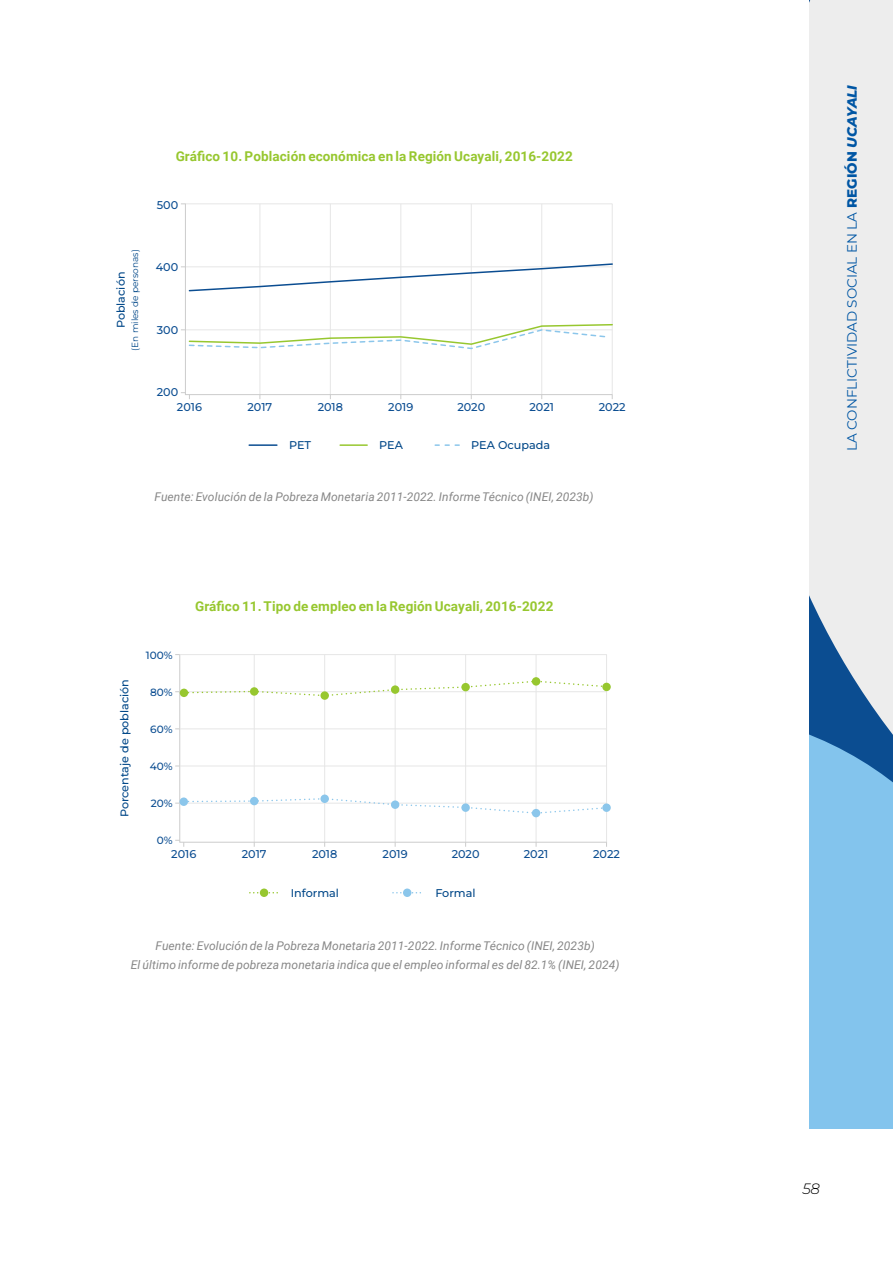
<style>
.page{position:relative;width:893px;height:1263px;background:#fff}
.page>*{position:absolute;margin:0;border:0;box-sizing:border-box;transform-origin:0 0}
.t1{font:italic 100 15px "Montserrat";color:#000}
.t2{font:700 13.5px "Roboto";letter-spacing:.01em;color:#97c72f}
.t3{font:13.5px "Montserrat";color:#0056a4}
.t4{font:italic 12px/19.5px "Roboto";letter-spacing:.005em;color:#878787;text-align:center}
.t5{font:100 11.25px "Montserrat";color:#0b4d91}
.t6{font:100 11.25px "Montserrat";color:#004788}
.t7{font:100 11.1px "Montserrat";color:#004788}
.t8{font:100 10.5px "Montserrat";color:#0b4d91}
.t9{font:100 9px "Montserrat";color:#004788}
.s1{font-weight:100}
.s2{font-weight:100;font-style:italic}
</style>
<div class="page">
<svg style="left:185px;top:203px;width:428px;height:192px"></svg>
<svg style="left:181px;top:392px;width:9px;height:7px"></svg>
<hr style="left:249px;top:444px;width:28px;height:2px;background:#0b4d91">
<hr style="left:340px;top:444px;width:27px;height:2px;background:#97c72f">
<svg style="left:434px;top:444px;width:25px;height:2px"></svg>
<svg style="left:181px;top:323px;width:432px;height:27px"></svg>
<svg style="left:181px;top:262px;width:432px;height:30px"></svg>
<svg style="left:179px;top:655px;width:428px;height:187px"></svg>
<svg style="left:175px;top:840px;width:9px;height:7px"></svg>
<hr style="left:180px;top:766px;width:427px;height:1px;background:#e6e6e6">
<hr style="left:180px;top:729px;width:427px;height:1px;background:#e6e6e6">
<hr style="left:180px;top:654px;width:427px;height:1px;background:#e6e6e6">
<svg style="left:175px;top:797px;width:432px;height:18px"></svg>
<div style="left:250px;top:797px;width:8px;height:8px;background:#8bc6eb;border-radius:50%"></div>
<div style="left:180px;top:797px;width:8px;height:9px;background:#8bc6eb;border-radius:50%"></div>
<div style="left:320px;top:794px;width:9px;height:9px;background:#8bc6eb;border-radius:50%"></div>
<div style="left:391px;top:800px;width:8px;height:9px;background:#8bc6eb;border-radius:50%"></div>
<div style="left:461px;top:803px;width:9px;height:9px;background:#8bc6eb;border-radius:50%"></div>
<div style="left:532px;top:809px;width:8px;height:8px;background:#8bc6eb;border-radius:50%"></div>
<div style="left:602px;top:803px;width:9px;height:9px;background:#8bc6eb;border-radius:50%"></div>
<svg style="left:175px;top:680px;width:433px;height:17px"></svg>
<div style="left:180px;top:689px;width:8px;height:8px;background:#97c72f;border-radius:50%"></div>
<div style="left:250px;top:687px;width:8px;height:9px;background:#97c72f;border-radius:50%"></div>
<div style="left:320px;top:691px;width:9px;height:9px;background:#97c72f;border-radius:50%"></div>
<div style="left:391px;top:685px;width:8px;height:9px;background:#97c72f;border-radius:50%"></div>
<div style="left:461px;top:683px;width:9px;height:8px;background:#97c72f;border-radius:50%"></div>
<div style="left:532px;top:677px;width:8px;height:9px;background:#97c72f;border-radius:50%"></div>
<div style="left:602px;top:683px;width:9px;height:8px;background:#97c72f;border-radius:50%"></div>
<svg style="left:249px;top:892px;width:28px;height:1px"></svg>
<div style="left:260px;top:888px;width:8px;height:9px;background:#97c72f;border-radius:50%"></div>
<svg style="left:392px;top:892px;width:28px;height:1px"></svg>
<div style="left:403px;top:888px;width:8px;height:9px;background:#8bc6eb;border-radius:50%"></div>
<div style="left:809px;top:1014px;width:84px;height:114px;background:#83c4ed"></div>
<svg style="left:809px;top:0;width:84px;height:1014px;background:#bbd3e4"></svg>
<p class="t2" style="left:176px;top:147px;width:399px">Gráfico 10. Población económica en la Región Ucayali, 2016-2022</p>
<p class="t5" style="left:157px;top:198px;width:23px">500</p>
<p class="t9" style="left:129px;top:351px;width:103px;rotate:-90deg">(En miles de personas)</p>
<p class="t7" style="left:113px;top:328px;width:58px;rotate:-90deg">Población</p>
<p class="t5" style="left:156px;top:259px;width:24px">400</p>
<p class="t5" style="left:157px;top:322px;width:23px">300</p>
<p class="t5" style="left:157px;top:384px;width:23px">200</p>
<p class="t5" style="left:177px;top:399px;width:27px">2016</p>
<p class="t5" style="left:247px;top:399px;width:26px">2017</p>
<p class="t5" style="left:318px;top:399px;width:27px">2018</p>
<p class="t5" style="left:388px;top:399px;width:27px">2019</p>
<p class="t5" style="left:457px;top:399px;width:29px">2020</p>
<p class="t5" style="left:529px;top:399px;width:26px">2021</p>
<p class="t6" style="left:289px;top:438px;width:24px">PET</p>
<p class="t6" style="left:379px;top:438px;width:25px">PEA</p>
<p class="t6" style="left:471px;top:438px;width:80px">PEA Ocupada</p>
<p class="t5" style="left:599px;top:399px;width:28px">2022</p>
<p class="t4" style="left:155px;top:486px;width:441px">Fuente: Evolución de la Pobreza Monetaria 2011-2022. Informe Técnico (INEI, 2023b)</p>
<p class="t2" style="left:195px;top:597px;width:360px">Gráfico 11. Tipo de empleo en la Región Ucayali, 2016-2022</p>
<p class="t7" style="left:117px;top:817px;width:140px;rotate:-90deg">Porcentaje de población</p>
<p class="t8" style="left:146px;top:648px;width:28px">100%</p>
<p class="t8" style="left:150px;top:685px;width:24px">80%</p>
<p class="t8" style="left:150px;top:722px;width:24px">60%</p>
<p class="t8" style="left:150px;top:759px;width:24px">40%</p>
<p class="t8" style="left:151px;top:796px;width:23px">20%</p>
<p class="t8" style="left:157px;top:833px;width:17px">0%</p>
<p class="t5" style="left:171px;top:847px;width:27px">2016</p>
<p class="t5" style="left:242px;top:847px;width:26px">2017</p>
<p class="t5" style="left:312px;top:847px;width:27px">2018</p>
<p class="t5" style="left:383px;top:847px;width:27px">2019</p>
<p class="t5" style="left:452px;top:847px;width:29px">2020</p>
<p class="t5" style="left:524px;top:847px;width:26px">2021</p>
<p class="t6" style="left:291px;top:885px;width:50px">Informal</p>
<p class="t6" style="left:435px;top:885px;width:42px">Formal</p>
<p class="t5" style="left:593px;top:847px;width:28px">2022</p>
<p class="t4" style="left:131px;top:935px;width:490px">Fuente: Evolución de la Pobreza Monetaria 2011-2022. Informe Técnico (INEI, 2023b)<br>El último informe de pobreza monetaria indica que el empleo informal es del 82.1% (INEI, 2024)</p>
<p class="t3" style="left:843px;top:451px;width:368px;rotate:-90deg">LA CONFLICTIVIDAD SOCIAL EN LA <span class="s1">REGIÓN</span> <span class="s2">UCAYALI</span></p>
<p class="t1" style="left:802px;top:1178px;width:19px">58</p>
</div>
